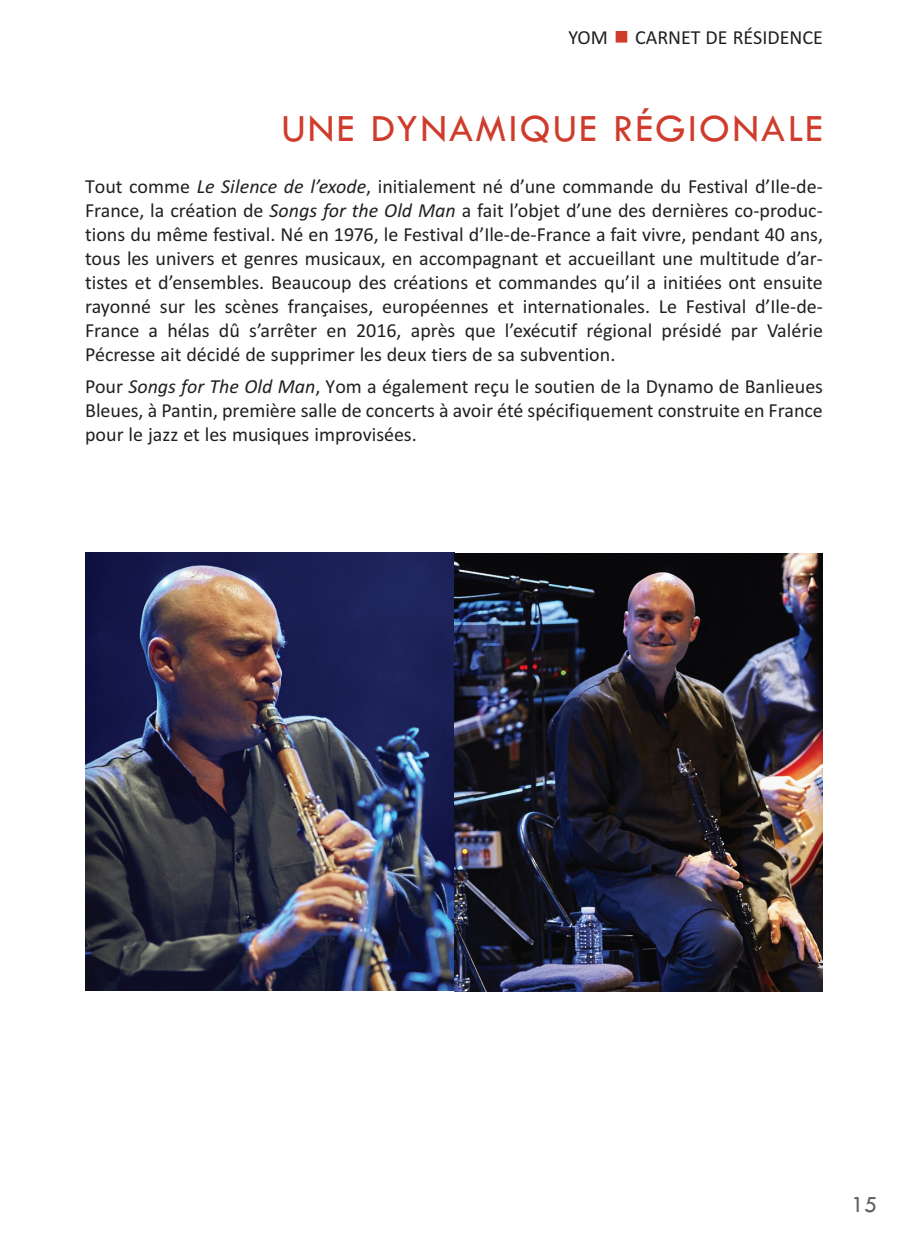
<style>
.page{position:relative;width:908px;height:1248px;background:#fff}
.page>*{position:absolute;margin:0;border:0;box-sizing:border-box;transform-origin:0 0}
.t1{font:40px "Tw Cen";letter-spacing:.055em;color:#cf3c2c}
.t2{font:24px "Tw Cen";color:#636366}
.t3{font:20px/24px "Calibri";color:#231f20;text-align:justify}
.s1{color:#cf3c2c}
.s2{font-style:italic}
</style>
<div class="page">
<img style="left:86px;top:552px;width:369px;height:439px">
<img style="left:454px;top:553px;width:368px;height:438px">
<p class="t3" style="left:568px;top:27px;width:256px">YOM <span class="s1">■</span> CARNET DE RÉSIDENCE</p>
<h1 class="t1" style="left:281px;top:104px;width:542px">UNE DYNAMIQUE RÉGIONALE</h1>
<p class="t3" style="left:85px;top:176px;width:739px">Tout comme <span class="s2">Le Silence de l’exode</span>, initialement né d’une commande du Festival d’Ile‐de‐ France, la création de <span class="s2">Songs for the Old Man</span> a fait l’objet d’une des dernières co‐produc‐ tions du même festival. Né en 1976, le Festival d’Ile‐de‐France a fait vivre, pendant 40 ans, tous les univers et genres musicaux, en accompagnant et accueillant une multitude d’ar‐ tistes et d’ensembles. Beaucoup des créations et commandes qu’il a initiées ont ensuite rayonné sur les scènes françaises, européennes et internationales. Le Festival d’Ile‐de‐ France a hélas dû s’arrêter en 2016, après que l’exécutif régional présidé par Valérie Pécresse ait décidé de supprimer les deux tiers de sa subvention.</p>
<p class="t3" style="left:85px;top:376px;width:739px">Pour <span class="s2">Songs for The Old Man</span>, Yom a également reçu le soutien de la Dynamo de Banlieues Bleues, à Pantin, première salle de concerts à avoir été spécifiquement construite en France pour le jazz et les musiques improvisées.</p>
<p class="t2" style="left:850px;top:1189px;width:28px">15</p>
</div>
